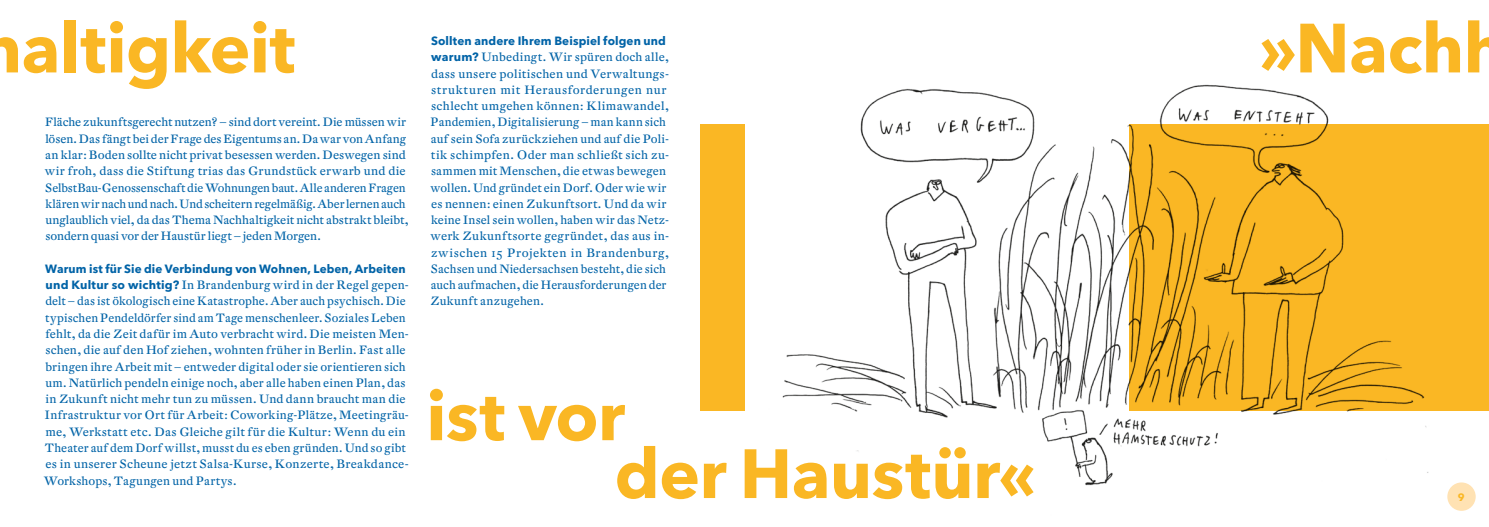
<style>
.page{position:relative;width:1489px;height:527px;background:#fff}
.page>*{position:absolute;margin:0;border:0;box-sizing:border-box;transform-origin:0 0}
.t1{font:700 68.75px/57.8px "Avenir Next LT Pro";letter-spacing:-.01em;color:#fab724}
.t2{font:11.88px/16.2px "DTL Fleischmann ST";letter-spacing:.01em;color:#0063a7}
.t3{font:700 11.88px "Avenir Next LT Pro";letter-spacing:.01em;color:#0063a7}
.t4{font:700 10.62px "Avenir Next LT Pro";color:#fab724}
.s1{font-family:"Avenir Next LT Pro";font-weight:700}
</style>
<div class="page">
<div style="left:1447px;top:482px;width:28px;height:28px;background:#ffe2b3;border-radius:50%"></div>
<div style="left:699px;top:124px;width:45px;height:286px;background:#fab724"></div>
<div style="left:1129px;top:124px;width:359px;height:286px;background:#fab724"></div>
<img style="left:782px;top:84px;width:677px;height:427px">
<h1 class="t1" style="left:-20px;top:19px;width:317px">haltigkeit</h1>
<h1 class="t1" style="left:1258px;top:19px;width:248px">»Nachh</h1>
<p class="t3" style="left:431px;top:34px;width:236px">Sollten andere Ihrem Beispiel folgen und</p>
<p class="t2" style="left:430px;top:49px;width:240px"><span class="s1">warum?</span> Unbedingt. Wir spüren doch alle, dass unsere politischen und Verwaltungs&shy;strukturen mit Herausforderungen nur schlecht umgehen können: Klimawandel, Pandemien, Digitalisierung – man kann sich auf sein Sofa zurückziehen und auf die Poli&shy;tik schimpfen. Oder man schließt sich zu&shy;sammen mit Menschen, die etwas bewegen wollen. Und gründet ein Dorf. Oder wie wir es nennen: einen Zukunftsort. Und da wir keine Insel sein wollen, haben wir das Netz&shy;werk Zukunftsorte gegründet, das aus in&shy;zwischen 15 Projekten in Brandenburg, Sachsen und Niedersachsen besteht, die sich auch aufmachen, die Herausforderungen der Zukunft anzugehen.</p>
<p class="t2" style="left:45px;top:114px;width:365px">Fläche zukunftsgerecht nutzen? – sind dort vereint. Die müssen wir lösen. Das fängt bei der Frage des Eigentums an. Da war von Anfang an klar: Boden sollte nicht privat besessen werden. Deswegen sind wir froh, dass die Stiftung trias das Grundstück erwarb und die SelbstBau-Genossenschaft die Wohnungen baut. Alle anderen Fragen klären wir nach und nach. Und scheitern regelmäßig. Aber lernen auch unglaublich viel, da das Thema Nachhaltigkeit nicht abstrakt bleibt, sondern quasi vor der Haustür liegt – jeden Morgen.</p>
<p class="t3" style="left:45px;top:261px;width:362px">Warum ist für Sie die Verbindung von Wohnen, Leben, Arbeiten</p>
<p class="t2" style="left:44px;top:276px;width:366px"><span class="s1">und Kultur so wichtig?</span> In Brandenburg wird in der Regel gepen&shy;delt – das ist ökologisch eine Katastrophe. Aber auch psychisch. Die typischen Pendeldörfer sind am Tage menschenleer. Soziales Leben fehlt, da die Zeit dafür im Auto verbracht wird. Die meisten Men&shy;schen, die auf den Hof ziehen, wohnten früher in Berlin. Fast alle bringen ihre Arbeit mit – entweder digital oder sie orientieren sich um. Natürlich pendeln einige noch, aber alle haben einen Plan, das in Zukunft nicht mehr tun zu müssen. Und dann braucht man die Infrastruktur vor Ort für Arbeit: Coworking-Plätze, Meetingräu&shy;me, Werkstatt etc. Das Gleiche gilt für die Kultur: Wenn du ein Theater auf dem Dorf willst, musst du es eben gründen. Und so gibt es in unserer Scheune jetzt Salsa-Kurse, Konzerte, Breakdance-Workshops, Tagungen und Partys.</p>
<h1 class="t1" style="left:614px;top:386px;width:423px;text-indent:-188px">ist vor<br>der Haustür«</h1>
<p class="t4" style="left:1457px;top:490px;width:8px">9</p>
</div>
